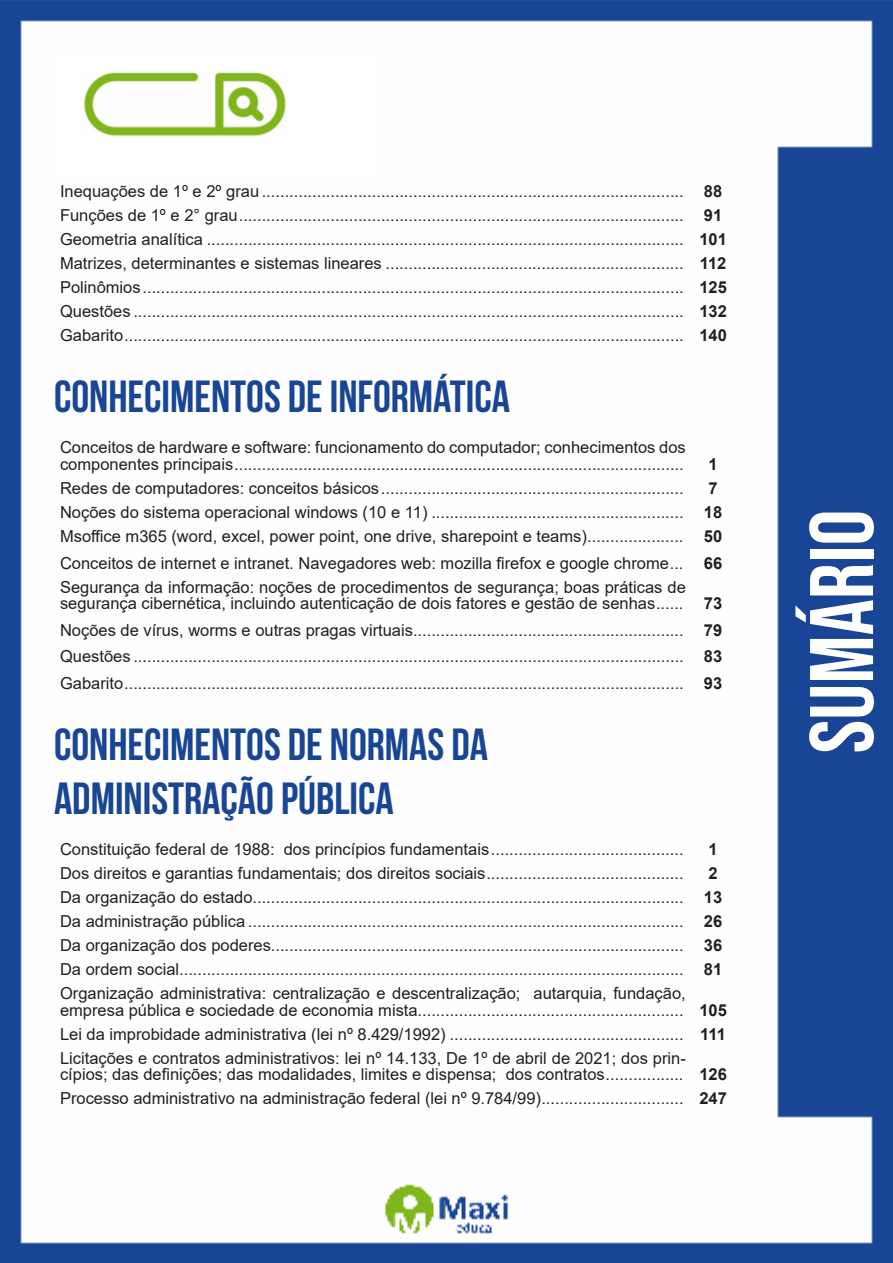
<style>
.page{position:relative;width:893px;height:1263px;background:#fff}
.page>*{position:absolute;margin:0;border:0;box-sizing:border-box;transform-origin:0 0}
.t1{font:90px "Bebas Neue";color:#fff}
.t2{font:700 45px "Bebas Neue";color:#184695}
.ALTERNATIVAS{font:16.5px/16.5px "Arial";color:#231f20}
.INDICE{font:700 16.5px "Arial";color:#231f20}
</style>
<div class="page">
<img style="left:0;top:0;width:893px;height:1263px">
<div style="left:55px;top:55px;width:317px;height:121px;background:#fff"></div>
<img style="left:84px;top:72px;width:201px;height:64px">
<p class="ALTERNATIVAS" style="left:60px;top:183px;width:625px">Inequações de 1º e 2º grau ............................................................................................</p>
<p class="INDICE" style="left:704px;top:180px;width:20px">88</p>
<p class="ALTERNATIVAS" style="left:60px;top:207px;width:625px">Funções de 1º e 2° grau.................................................................................................</p>
<p class="INDICE" style="left:704px;top:204px;width:20px">91</p>
<p class="ALTERNATIVAS" style="left:60px;top:231px;width:625px">Geometria analítica ........................................................................................................</p>
<p class="INDICE" style="left:699px;top:228px;width:29px">101</p>
<p class="ALTERNATIVAS" style="left:60px;top:255px;width:625px">Matrizes, determinantes e sistemas lineares .................................................................</p>
<p class="INDICE" style="left:700px;top:252px;width:28px">112</p>
<p class="ALTERNATIVAS" style="left:60px;top:279px;width:625px">Polinômios......................................................................................................................</p>
<p class="INDICE" style="left:699px;top:276px;width:29px">125</p>
<p class="ALTERNATIVAS" style="left:60px;top:303px;width:625px">Questões ........................................................................................................................</p>
<p class="INDICE" style="left:699px;top:300px;width:29px">132</p>
<p class="ALTERNATIVAS" style="left:60px;top:327px;width:625px">Gabarito..........................................................................................................................</p>
<p class="INDICE" style="left:699px;top:324px;width:29px">140</p>
<p class="t2" style="left:54px;top:372px;width:458px">CONHECIMENTOS DE INFORMÁTICA</p>
<p class="ALTERNATIVAS" style="left:60px;top:439px;width:627px">Conceitos de hardware e software: funcionamento do computador; conhecimentos dos componentes principais..................................................................................................</p>
<p class="INDICE" style="left:708px;top:452px;width:11px">1</p>
<p class="ALTERNATIVAS" style="left:60px;top:480px;width:625px">Redes de computadores: conceitos básicos..................................................................</p>
<p class="INDICE" style="left:708px;top:477px;width:11px">7</p>
<p class="ALTERNATIVAS" style="left:60px;top:504px;width:625px">Noções do sistema operacional windows (10 e 11) .......................................................</p>
<p class="INDICE" style="left:704px;top:501px;width:20px">18</p>
<p class="ALTERNATIVAS" style="left:60px;top:528px;width:625px">Msoffice m365 (word, excel, power point, one drive, sharepoint e teams).....................</p>
<p class="INDICE" style="left:704px;top:525px;width:20px">50</p>
<p class="ALTERNATIVAS" style="left:60px;top:554px;width:625px">Conceitos de internet e intranet. Navegadores web: mozilla firefox e google chrome...</p>
<p class="INDICE" style="left:704px;top:551px;width:20px">66</p>
<p class="ALTERNATIVAS" style="left:60px;top:578px;width:627px">Segurança da informação: noções de procedimentos de segurança; boas práticas de segurança cibernética, incluindo autenticação de dois fatores e gestão de senhas......</p>
<p class="INDICE" style="left:704px;top:592px;width:20px">73</p>
<p class="ALTERNATIVAS" style="left:60px;top:622px;width:625px">Noções de vírus, worms e outras pragas virtuais...........................................................</p>
<p class="INDICE" style="left:704px;top:618px;width:20px">79</p>
<p class="ALTERNATIVAS" style="left:60px;top:648px;width:625px">Questões ........................................................................................................................</p>
<p class="INDICE" style="left:704px;top:645px;width:20px">83</p>
<p class="ALTERNATIVAS" style="left:60px;top:675px;width:625px">Gabarito..........................................................................................................................</p>
<p class="INDICE" style="left:704px;top:671px;width:20px">93</p>
<p class="t2" style="left:54px;top:720px;width:435px">CONHECIMENTOS DE NORMAS DA</p>
<p class="t2" style="left:54px;top:774px;width:341px">ADMINISTRAÇÃO PÚBLICA</p>
<p class="ALTERNATIVAS" style="left:60px;top:841px;width:625px">Constituição federal de 1988: dos princípios fundamentais..........................................</p>
<p class="INDICE" style="left:708px;top:837px;width:11px">1</p>
<p class="ALTERNATIVAS" style="left:60px;top:865px;width:625px">Dos direitos e garantias fundamentais; dos direitos sociais...........................................</p>
<p class="INDICE" style="left:708px;top:861px;width:11px">2</p>
<p class="ALTERNATIVAS" style="left:60px;top:889px;width:625px">Da organização do estado..............................................................................................</p>
<p class="INDICE" style="left:704px;top:885px;width:20px">13</p>
<p class="ALTERNATIVAS" style="left:60px;top:913px;width:625px">Da administração pública ...............................................................................................</p>
<p class="INDICE" style="left:704px;top:909px;width:20px">26</p>
<p class="ALTERNATIVAS" style="left:60px;top:937px;width:625px">Da organização dos poderes..........................................................................................</p>
<p class="INDICE" style="left:704px;top:933px;width:20px">36</p>
<p class="ALTERNATIVAS" style="left:60px;top:961px;width:625px">Da ordem social..............................................................................................................</p>
<p class="INDICE" style="left:704px;top:957px;width:20px">81</p>
<p class="ALTERNATIVAS" style="left:60px;top:985px;width:627px">Organização administrativa: centralização e descentralização; autarquia, fundação, empresa pública e sociedade de economia mista..........................................................</p>
<p class="INDICE" style="left:699px;top:998px;width:29px">105</p>
<p class="ALTERNATIVAS" style="left:60px;top:1025px;width:625px">Lei da improbidade administrativa (lei nº 8.429/1992) ...................................................</p>
<p class="INDICE" style="left:700px;top:1022px;width:27px">111</p>
<p class="ALTERNATIVAS" style="left:60px;top:1049px;width:627px">Licitações e contratos administrativos: lei nº 14.133, De 1º de abril de 2021; dos prin&shy;cípios; das definições; das modalidades, limites e dispensa; dos contratos.................</p>
<p class="INDICE" style="left:699px;top:1063px;width:29px">126</p>
<p class="ALTERNATIVAS" style="left:60px;top:1090px;width:625px">Processo administrativo na administração federal (lei nº 9.784/99)...............................</p>
<p class="INDICE" style="left:699px;top:1087px;width:29px">247</p>
<h1 class="t1" style="left:791px;top:753px;width:245px;rotate:-90deg">sumário</h1>
</div>
